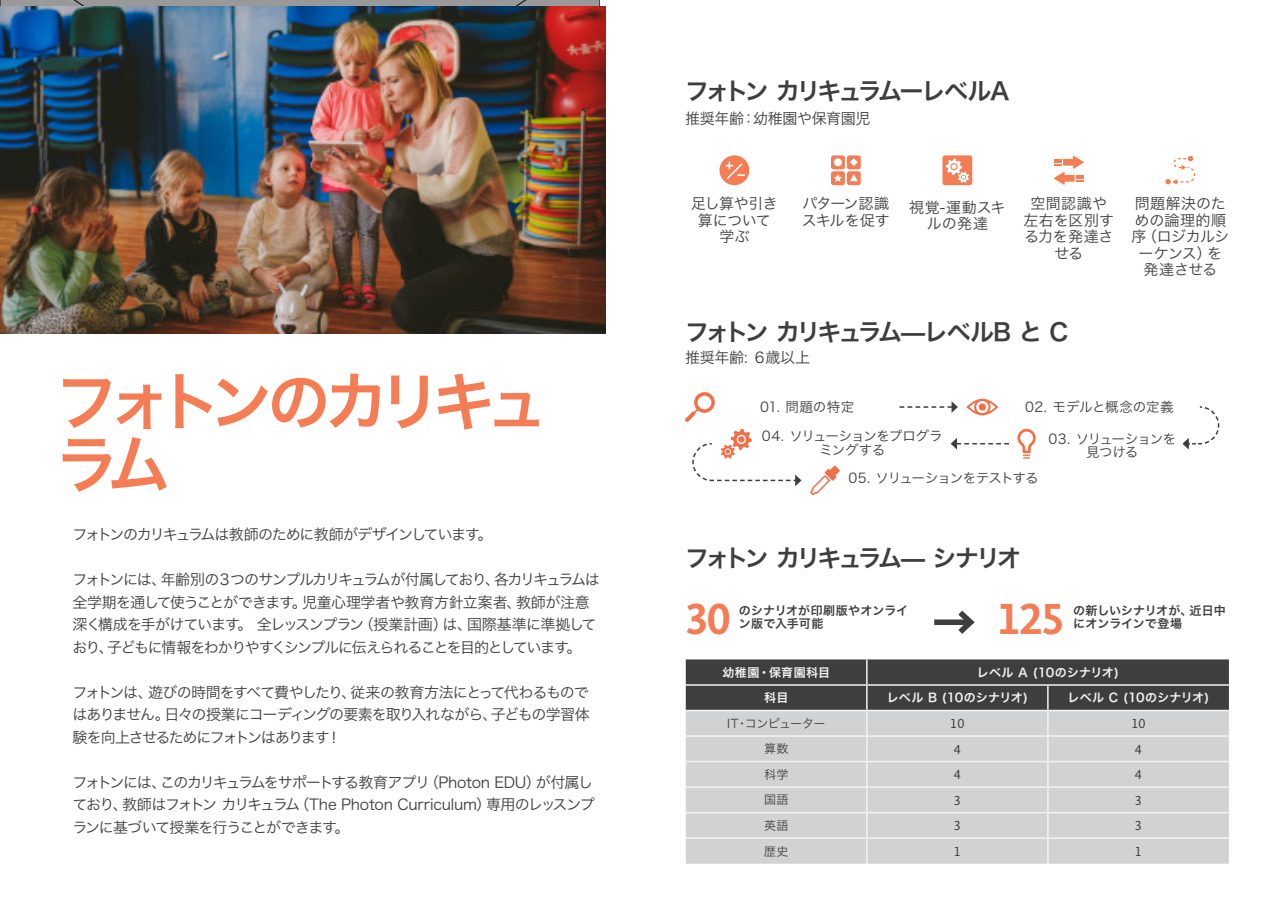
<style>
.page{position:relative;width:1285px;height:919px;background:#fff}
.page>*{position:absolute;margin:0;border:0;box-sizing:border-box;transform-origin:0 0}
.t1{font:63px/63px "Hira Kaku Pro W6";letter-spacing:-.155em;color:#f47d55}
.t2{font:700 45px "Calluna Sans";color:#f47d55}
.t3{font:24px "Hira Kaku Pro W6";letter-spacing:-.145em;color:#3e3e3f}
.t4{font:15px/22.5px "Hira Kaku Pro W3";letter-spacing:-.07em;color:#3e3e3f}
.t5{font:15px/16.5px "Hira Kaku Pro W3";letter-spacing:-.005em;color:#3e3e3f;text-align:center}
.t6{font:15px/16.5px "Hira Kaku Pro W3";letter-spacing:.01em;color:#3e3e3f;text-align:center}
.t7{font:15px "Hira Kaku Pro W3";letter-spacing:-.025em;color:#3e3e3f}
.t8{font:15px/16.5px "Hira Kaku Pro W3";letter-spacing:-.035em;color:#3e3e3f;text-align:center}
.t9{font:15px/16.5px "Hira Kaku Pro W3";letter-spacing:-.03em;color:#3e3e3f}
.t10{font:15px/16.5px "Hira Kaku Pro W3";letter-spacing:.025em;color:#3e3e3f;text-align:center}
.t11{font:15px "Hira Kaku Pro W3";letter-spacing:-.015em;color:#3e3e3f}
.t12{font:13.5px/13.5px "Hira Kaku Pro W3";letter-spacing:-.035em;color:#3e3e3f;text-align:center}
.t13{font:13.5px "Hira Kaku Pro W3";letter-spacing:-.09em;color:#3e3e3f}
.t14{font:13.5px/13.5px "Hira Kaku Pro W3";letter-spacing:-.055em;color:#3e3e3f;text-align:center}
.t15{font:13.5px "Calluna Sans";color:#3e3e3f}
.t16{font:13.5px "Hira Kaku Pro W3";letter-spacing:-.005em;color:#3e3e3f}
.t17{font:12px/13.5px "Hira Kaku Pro W6";color:#3e3e3f}
.t18{font:12px "Hira Kaku Pro W6";letter-spacing:.02em;color:#f2f3f4}
.t19{font:12px "Hira Kaku Pro W3";letter-spacing:-.05em;color:#3e3e3f}
.t20{font:12px "Hira Kaku Pro W3";letter-spacing:.015em;color:#3e3e3f}
.t21{font:12px "Hira Kaku Pro W6";letter-spacing:.04em;color:#f2f3f4}
</style>
<div class="page">
<div style="left:685px;top:659px;width:543px;height:50px;background:#3e3e3f"></div>
<div style="left:685px;top:711px;width:543px;height:152px;background:#d1d2d4"></div>
<hr style="left:865px;top:659px;width:2px;height:25px;background:#f2f3f4">
<hr style="left:685px;top:684px;width:181px;height:1px;background:#f2f3f4">
<hr style="left:866px;top:684px;width:181px;height:1px;background:#f2f3f4">
<hr style="left:865px;top:685px;width:2px;height:24px;background:#f2f3f4">
<hr style="left:1047px;top:684px;width:181px;height:1px;background:#f2f3f4">
<hr style="left:1046px;top:685px;width:2px;height:24px;background:#f2f3f4">
<hr style="left:685px;top:709px;width:181px;height:2px;background:#f2f3f4">
<hr style="left:866px;top:709px;width:181px;height:2px;background:#f2f3f4">
<hr style="left:865px;top:711px;width:2px;height:24px;background:#f2f3f4">
<hr style="left:1047px;top:709px;width:181px;height:2px;background:#f2f3f4">
<hr style="left:1046px;top:711px;width:2px;height:24px;background:#f2f3f4">
<hr style="left:685px;top:735px;width:181px;height:1px;background:#f2f3f4">
<hr style="left:866px;top:735px;width:181px;height:1px;background:#f2f3f4">
<hr style="left:865px;top:736px;width:2px;height:24px;background:#f2f3f4">
<hr style="left:1047px;top:735px;width:181px;height:1px;background:#f2f3f4">
<hr style="left:1046px;top:736px;width:2px;height:24px;background:#f2f3f4">
<hr style="left:685px;top:760px;width:181px;height:2px;background:#f2f3f4">
<hr style="left:866px;top:760px;width:181px;height:2px;background:#f2f3f4">
<hr style="left:865px;top:762px;width:2px;height:24px;background:#f2f3f4">
<hr style="left:1047px;top:760px;width:181px;height:2px;background:#f2f3f4">
<hr style="left:1046px;top:762px;width:2px;height:24px;background:#f2f3f4">
<hr style="left:685px;top:786px;width:181px;height:1px;background:#f2f3f4">
<hr style="left:866px;top:786px;width:181px;height:1px;background:#f2f3f4">
<hr style="left:865px;top:787px;width:2px;height:24px;background:#f2f3f4">
<hr style="left:1047px;top:786px;width:181px;height:1px;background:#f2f3f4">
<hr style="left:1046px;top:787px;width:2px;height:24px;background:#f2f3f4">
<hr style="left:685px;top:811px;width:181px;height:2px;background:#f2f3f4">
<hr style="left:866px;top:811px;width:181px;height:2px;background:#f2f3f4">
<hr style="left:865px;top:813px;width:2px;height:24px;background:#f2f3f4">
<hr style="left:1047px;top:811px;width:181px;height:2px;background:#f2f3f4">
<hr style="left:1046px;top:813px;width:2px;height:24px;background:#f2f3f4">
<hr style="left:685px;top:837px;width:181px;height:1px;background:#f2f3f4">
<hr style="left:866px;top:837px;width:181px;height:1px;background:#f2f3f4">
<hr style="left:865px;top:838px;width:2px;height:25px;background:#f2f3f4">
<hr style="left:1047px;top:837px;width:181px;height:1px;background:#f2f3f4">
<hr style="left:1046px;top:838px;width:2px;height:25px;background:#f2f3f4">
<div style="left:934px;top:619px;width:36px;height:6px;background:#3e3e3f"></div>
<svg style="left:952px;top:610px;width:23px;height:24px"></svg>
<div style="left:719px;top:155px;width:30px;height:30px;background:#f47d55;border-radius:50%"></div>
<svg style="left:725px;top:161px;width:20px;height:18px"></svg>
<svg style="left:830px;top:155px;width:14px;height:14px"></svg>
<div style="left:846px;top:155px;width:14px;height:14px;background:#f47d55;border-radius:3px"></div>
<div style="left:830px;top:171px;width:14px;height:14px;background:#f47d55;border-radius:3px"></div>
<div style="left:846px;top:171px;width:14px;height:14px;background:#f47d55;border-radius:3px"></div>
<svg style="left:833px;top:158px;width:8px;height:8px"></svg>
<svg style="left:850px;top:158px;width:7px;height:8px"></svg>
<svg style="left:850px;top:174px;width:7px;height:7px"></svg>
<svg style="left:834px;top:174px;width:7px;height:8px"></svg>
<div style="left:942px;top:155px;width:30px;height:30px;background:#f47d55;border-radius:3px"></div>
<svg style="left:945px;top:158px;width:23px;height:25px"></svg>
<svg style="left:1054px;top:156px;width:29px;height:29px"></svg>
<svg style="left:1165px;top:156px;width:29px;height:28px"></svg>
<div style="left:694px;top:392px;width:20px;height:21px;border:3px solid #f36f47;border-radius:50%"></div>
<svg style="left:1017px;top:429px;width:18px;height:29px"></svg>
<svg style="left:810px;top:465px;width:30px;height:31px"></svg>
<svg style="left:966px;top:399px;width:32px;height:16px"></svg>
<div style="left:978px;top:403px;width:7px;height:7px;background:#f36f47;border-radius:50%"></div>
<svg style="left:899px;top:401px;width:58px;height:12px"></svg>
<svg style="left:950px;top:438px;width:58px;height:11px"></svg>
<svg style="left:1182px;top:406px;width:37px;height:43px"></svg>
<svg style="left:685px;top:406px;width:116px;height:80px"></svg>
<img style="left:0;top:6px;width:605px;height:328px">
<p class="t1" style="left:55px;top:367px;width:494px">フォトンのカリキュラム</p>
<p class="t4" style="left:72px;top:522px;width:421px">フォトンのカリキュラムは教師のために教師がデザインしています。</p>
<p class="t4" style="left:72px;top:567px;width:529px">フォトンには、年齢別の３つのサンプルカリキュラムが付属しており、各カリキュラムは全学期を通して使うことができます。児童心理学者や教育方針立案者、教師が注意深く構成を手がけています。 全レッスンプラン（授業計画）は、国際基準に準拠しており、子どもに情報をわかりやすくシンプルに伝えられることを目的としています。</p>
<p class="t4" style="left:72px;top:679px;width:519px;text-align:justify">フォトンは、遊びの時間をすべて費やしたり、従来の教育方法にとって代わるものではありません。日々の授業にコーディングの要素を取り入れながら、子どもの学習体験を向上させるためにフォトンはあります！</p>
<p class="t4" style="left:72px;top:769px;width:524px">フォトンには、このカリキュラムをサポートする教育アプリ（Photon EDU）が付属しており、教師はフォトン カリキュラム（The Photon Curriculum）専用のレッスンプランに基づいて授業を行うことができます。</p>
<p class="t3" style="left:685px;top:69px;width:326px">フォトン カリキュラムーレベルA</p>
<p class="t7" style="left:685px;top:105px;width:187px">推奨年齢：幼稚園や保育園児</p>
<p class="t8" style="left:691px;top:194px;width:88px">足し算や引き算について学ぶ</p>
<p class="t9" style="left:801px;top:194px;width:90px">パターン認識スキルを促す</p>
<p class="t10" style="left:908px;top:198px;width:98px">視覚-運動スキルの発達</p>
<p class="t6" style="left:1023px;top:194px;width:92px">空間認識や左右を区別する力を発達させる</p>
<p class="t5" style="left:1131px;top:194px;width:99px">問題解決のための論理的順序（ロジカルシーケンス）を発達させる</p>
<p class="t3" style="left:685px;top:310px;width:385px">フォトン カリキュラム—レベルB と C</p>
<p class="t11" style="left:685px;top:344px;width:127px">推奨年齢: ６歳以上</p>
<p class="t12" style="left:760px;top:399px;width:95px">01. 問題の特定</p>
<p class="t12" style="left:761px;top:428px;width:182px">04. ソリューションをプログラミングする</p>
<p class="t13" style="left:848px;top:465px;width:192px">05. ソリューションをテストする</p>
<p class="t16" style="left:1025px;top:395px;width:150px">02. モデルと概念の定義</p>
<p class="t14" style="left:1048px;top:431px;width:129px">03. ソリューションを見つける</p>
<p class="t3" style="left:685px;top:536px;width:337px">フォトン カリキュラム— シナリオ</p>
<p class="t2" style="left:685px;top:591px;width:47px">30</p>
<p class="t2" style="left:996px;top:591px;width:69px">125</p>
<p class="t21" style="left:722px;top:661px;width:109px">幼稚園・保育園科目</p>
<p class="t18" style="left:976px;top:661px;width:143px">レベル A (10のシナリオ)</p>
<p class="t18" style="left:764px;top:687px;width:26px">科目</p>
<p class="t18" style="left:886px;top:687px;width:143px">レベル B (10のシナリオ)</p>
<p class="t18" style="left:1067px;top:687px;width:143px">レベル C (10のシナリオ)</p>
<p class="t19" style="left:727px;top:712px;width:100px">IT・コンピューター</p>
<p class="t15" style="left:950px;top:715px;width:16px">10</p>
<p class="t15" style="left:1131px;top:715px;width:16px">10</p>
<p class="t20" style="left:764px;top:738px;width:26px">算数</p>
<p class="t15" style="left:953px;top:741px;width:9px">4</p>
<p class="t15" style="left:1134px;top:741px;width:9px">4</p>
<p class="t20" style="left:763px;top:763px;width:26px">科学</p>
<p class="t15" style="left:953px;top:766px;width:9px">4</p>
<p class="t15" style="left:1134px;top:766px;width:9px">4</p>
<p class="t20" style="left:764px;top:789px;width:26px">国語</p>
<p class="t15" style="left:953px;top:792px;width:9px">3</p>
<p class="t15" style="left:1134px;top:792px;width:9px">3</p>
<p class="t20" style="left:764px;top:814px;width:26px">英語</p>
<p class="t15" style="left:953px;top:817px;width:9px">3</p>
<p class="t15" style="left:1134px;top:817px;width:9px">3</p>
<p class="t20" style="left:764px;top:840px;width:26px">歴史</p>
<p class="t15" style="left:953px;top:843px;width:9px">1</p>
<p class="t15" style="left:1134px;top:843px;width:9px">1</p>
<p class="t17" style="left:738px;top:603px;width:171px">のシナリオが印刷版やオンライン版で入手可能</p>
<p class="t17" style="left:1072px;top:603px;width:154px">の新しいシナリオが、近日中にオンラインで登場</p>
</div>
